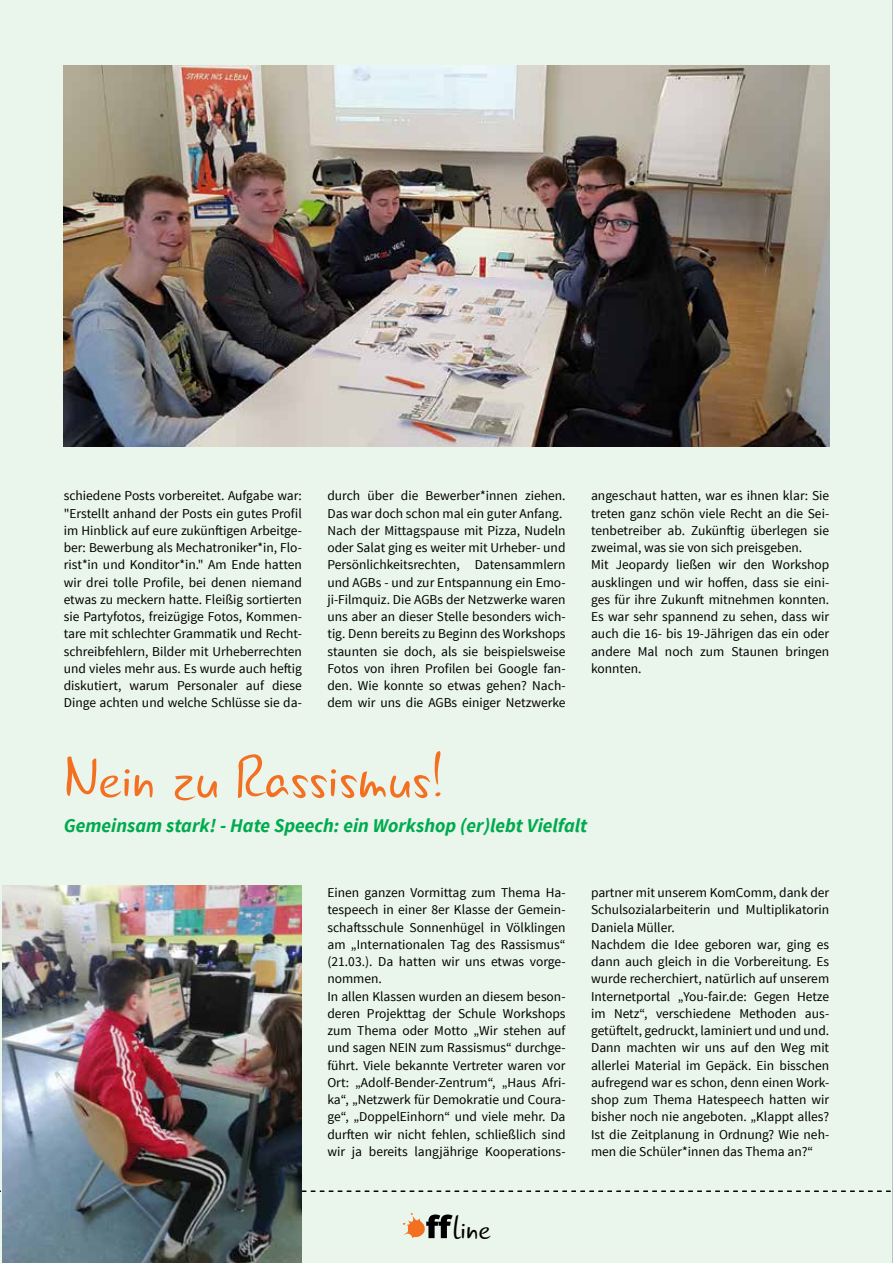
<style>
.page{position:relative;width:893px;height:1263px;background:#eaf5eb}
.page>*{position:absolute;margin:0;border:0;box-sizing:border-box;transform-origin:0 0}
.t1{font:63px "Gunny Rewritten";color:#f36f21}
.t2{font:33.75px "Gunny Rewritten";color:#000}
.t3{font:italic 700 19.5px "Source Sans Pro";color:#00aa4f}
.t4{font:13.5px/17.2px "Source Sans Pro";color:#000}
</style>
<div class="page">
<hr style="left:892px;top:0;width:1px;height:1263px;background:#839db1">
<svg style="left:0;top:1191px;width:893px;height:1px"></svg>
<img style="left:64px;top:65px;width:765px;height:381px">
<img style="left:2px;top:886px;width:300px;height:377px">
<svg style="left:403px;top:1213px;width:50px;height:25px"></svg>
<p class="t4" style="left:64px;top:487px;width:240px;text-align:justify">schiedene Posts vorbereitet. Aufgabe war: "Erstellt anhand der Posts ein gutes Profil im Hinblick auf eure zukünftigen Arbeitge&shy;ber: Bewerbung als Mechatroniker*in, Flo&shy;rist*in und Konditor*in." Am Ende hatten wir drei tolle Profile, bei denen niemand etwas zu meckern hatte. Fleißig sortierten sie Partyfotos, freizügige Fotos, Kommen&shy;tare mit schlechter Grammatik und Recht&shy;schreibfehlern, Bilder mit Urheberrechten und vieles mehr aus. Es wurde auch heftig diskutiert, warum Personaler auf diese Dinge achten und welche Schlüsse sie da-</p>
<p class="t4" style="left:327px;top:487px;width:240px">durch über die Bewerber*innen ziehen.<br>Das war doch schon mal ein guter Anfang.<br>Nach der Mittagspause mit Pizza, Nudeln oder Salat ging es weiter mit Urheber- und Persönlichkeitsrechten, Datensammlern und AGBs - und zur Entspannung ein Emo&shy;ji-Filmquiz. Die AGBs der Netzwerke waren uns aber an dieser Stelle besonders wich&shy;tig. Denn bereits zu Beginn des Workshops staunten sie doch, als sie beispielsweise Fotos von ihren Profilen bei Google fan&shy;den. Wie konnte so etwas gehen? Nach&shy;dem wir uns die AGBs einiger Netzwerke</p>
<p class="t4" style="left:591px;top:487px;width:240px">angeschaut hatten, war es ihnen klar: Sie treten ganz schön viele Recht an die Sei&shy;tenbetreiber ab. Zukünftig überlegen sie zweimal, was sie von sich preisgeben.<br>Mit Jeopardy ließen wir den Workshop ausklingen und wir hoffen, dass sie eini&shy;ges für ihre Zukunft mitnehmen konnten.<br>Es war sehr spannend zu sehen, dass wir auch die 16- bis 19-Jährigen das ein oder andere Mal noch zum Staunen bringen konnten.</p>
<h1 class="t1" style="left:64px;top:737px;width:379px">Nein zu Rassismus!</h1>
<h3 class="t3" style="left:64px;top:813px;width:525px">Gemeinsam stark! - Hate Speech: ein Workshop (er)lebt Vielfalt</h3>
<p class="t4" style="left:327px;top:884px;width:240px">Einen ganzen Vormittag zum Thema Ha&shy;tespeech in einer 8er Klasse der Gemein&shy;schaftsschule Sonnenhügel in Völklingen am „Internationalen Tag des Rassismus“ (21.03.). Da hatten wir uns etwas vorge&shy;nommen.<br>In allen Klassen wurden an diesem beson&shy;deren Projekttag der Schule Workshops zum Thema oder Motto „Wir stehen auf und sagen NEIN zum Rassismus“ durchge&shy;führt. Viele bekannte Vertreter waren vor Ort: „Adolf-Bender-Zentrum“, „Haus Afri&shy;ka“, „Netzwerk für Demokratie und Coura&shy;ge“, „DoppelEinhorn“ und viele mehr. Da durften wir nicht fehlen, schließlich sind wir ja bereits langjährige Kooperations-</p>
<p class="t4" style="left:591px;top:884px;width:240px">partner mit unserem KomComm, dank der Schulsozialarbeiterin und Multiplikatorin Daniela Müller.<br>Nachdem die Idee geboren war, ging es dann auch gleich in die Vorbereitung. Es wurde recherchiert, natürlich auf unserem Internetportal „You-fair.de: Gegen Hetze im Netz“, verschiedene Methoden aus&shy;getüftelt, gedruckt, laminiert und und und.<br>Dann machten wir uns auf den Weg mit allerlei Material im Gepäck. Ein bisschen aufregend war es schon, denn einen Work&shy;shop zum Thema Hatespeech hatten wir bisher noch nie angeboten. „Klappt alles?<br>Ist die Zeitplanung in Ordnung? Wie neh&shy;men die Schüler*innen das Thema an?“</p>
<h2 class="t2" style="left:453px;top:1206px;width:39px">line</h2>
</div>
